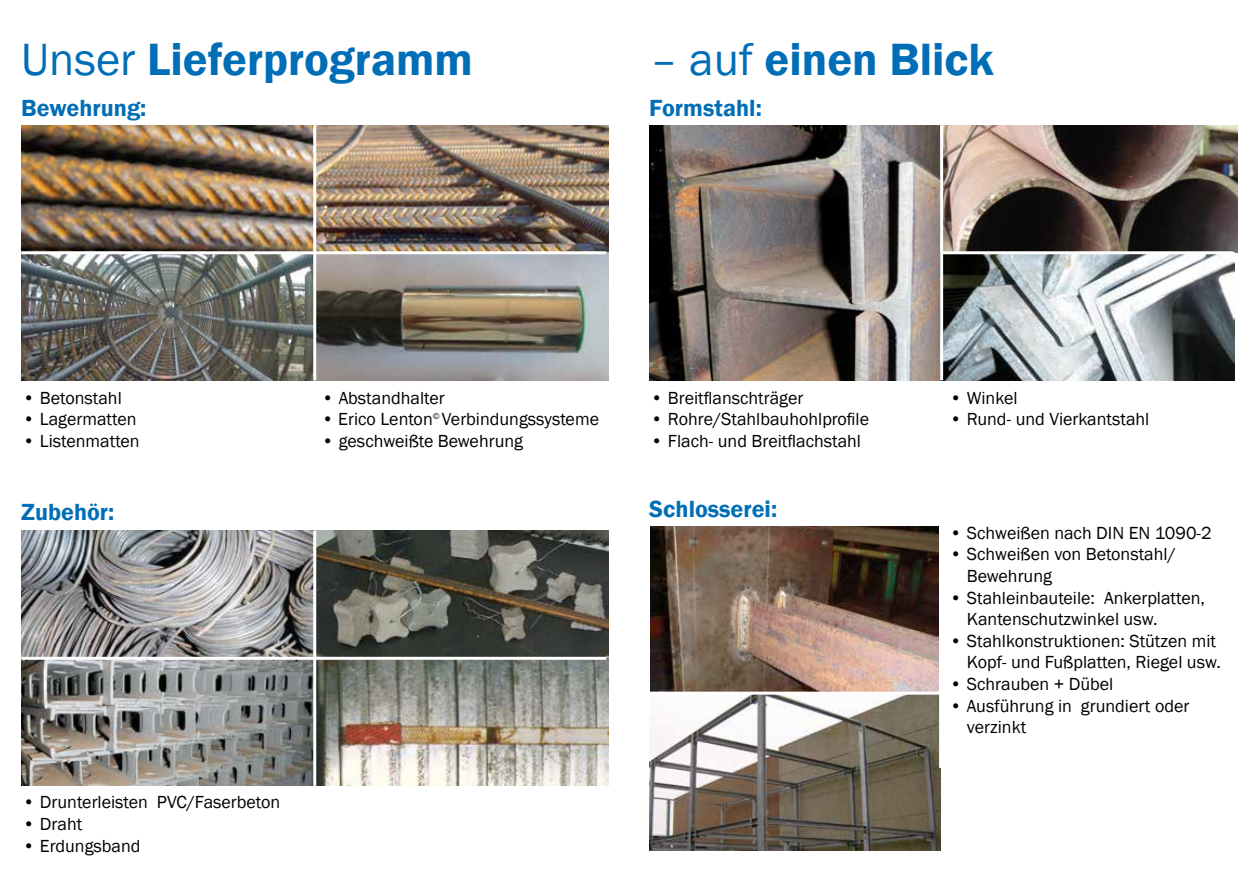
<style>
.page{position:relative;width:1259px;height:893px;background:#fff}
.page>*{position:absolute;margin:0;border:0;box-sizing:border-box;transform-origin:0 0}
.t1{font:600 46.5px "Franklin Gothic";color:#006eb7}
.t2{font:600 24px "Franklin Gothic";color:#006eb7}
.t3{font:18px/21.6px "Franklin Gothic";color:#000}
.s1{font-weight:400}
</style>
<div class="page">
<img style="left:21px;top:125px;width:587px;height:255px">
<img style="left:21px;top:531px;width:292px;height:255px">
<img style="left:649px;top:125px;width:291px;height:255px">
<svg style="left:316px;top:531px;width:292px;height:127px"></svg>
<img style="left:943px;top:125px;width:294px;height:128px">
<img style="left:316px;top:253px;width:292px;height:127px">
<img style="left:316px;top:658px;width:292px;height:128px">
<img style="left:943px;top:254px;width:291px;height:126px">
<img style="left:651px;top:526px;width:288px;height:166px">
<img style="left:649px;top:695px;width:291px;height:155px">
<hr style="left:939px;top:520px;width:3px;height:248px;background:#fff">
<hr style="left:313px;top:125px;width:3px;height:255px;background:#fff">
<hr style="left:21px;top:251px;width:585px;height:3px;background:#fff">
<hr style="left:21px;top:657px;width:585px;height:3px;background:#fff">
<hr style="left:942px;top:251px;width:291px;height:3px;background:#fff">
<h1 class="t1" style="left:21px;top:31px;width:453px"><span class="s1">Unser</span> Lieferprogramm</h1>
<h1 class="t1" style="left:650px;top:31px;width:345px"><span class="s1">– auf</span> einen Blick</h1>
<h2 class="t2" style="left:21px;top:93px;width:127px">Bewehrung:</h2>
<h2 class="t2" style="left:649px;top:93px;width:114px">Formstahl:</h2>
<p class="t3" style="left:23px;top:387px;width:100px">• Betonstahl</p>
<p class="t3" style="left:23px;top:409px;width:115px">• Lagermatten</p>
<p class="t3" style="left:23px;top:431px;width:118px">• Listenmatten</p>
<p class="t3" style="left:322px;top:387px;width:124px">• Abstandhalter</p>
<p class="t3" style="left:322px;top:409px;width:279px">• Erico Lenton<sup>©</sup> Verbindungssysteme</p>
<p class="t3" style="left:322px;top:431px;width:203px">• geschweißte Bewehrung</p>
<p class="t3" style="left:651px;top:387px;width:154px">• Breitflanschträger</p>
<p class="t3" style="left:651px;top:409px;width:220px">• Rohre/Stahlbauhohlprofile</p>
<p class="t3" style="left:651px;top:431px;width:212px">• Flach- und Breitflachstahl</p>
<h2 class="t2" style="left:21px;top:497px;width:95px">Zubehör:</h2>
<h2 class="t2" style="left:649px;top:494px;width:129px">Schlosserei:</h2>
<p class="t3" style="left:23px;top:792px;width:259px">• Drunterleisten PVC/Faserbeton</p>
<p class="t3" style="left:23px;top:814px;width:61px">• Draht</p>
<p class="t3" style="left:23px;top:835px;width:119px">• Erdungsband</p>
<p class="t3" style="left:949px;top:387px;width:69px">• Winkel</p>
<p class="t3" style="left:949px;top:409px;width:201px">• Rund- und Vierkantstahl</p>
<p class="t3" style="left:950px;top:522px;width:263px">• Schweißen nach DIN EN 1090-2</p>
<p class="t3" style="left:967px;top:544px;width:210px;text-indent:-17px">• Schweißen von Betonstahl/<br>Bewehrung</p>
<p class="t3" style="left:967px;top:587px;width:240px;text-indent:-17px">• Stahleinbauteile: Ankerplatten,<br>Kantenschutzwinkel usw.</p>
<p class="t3" style="left:950px;top:630px;width:272px;text-align:right">• Stahlkonstruktionen: Stützen mit<br>Kopf- und Fußplatten, Riegel usw.</p>
<p class="t3" style="left:950px;top:674px;width:165px">• Schrauben + Dübel</p>
<p class="t3" style="left:967px;top:695px;width:224px;text-indent:-17px">• Ausführung in grundiert oder verzinkt</p>
</div>
